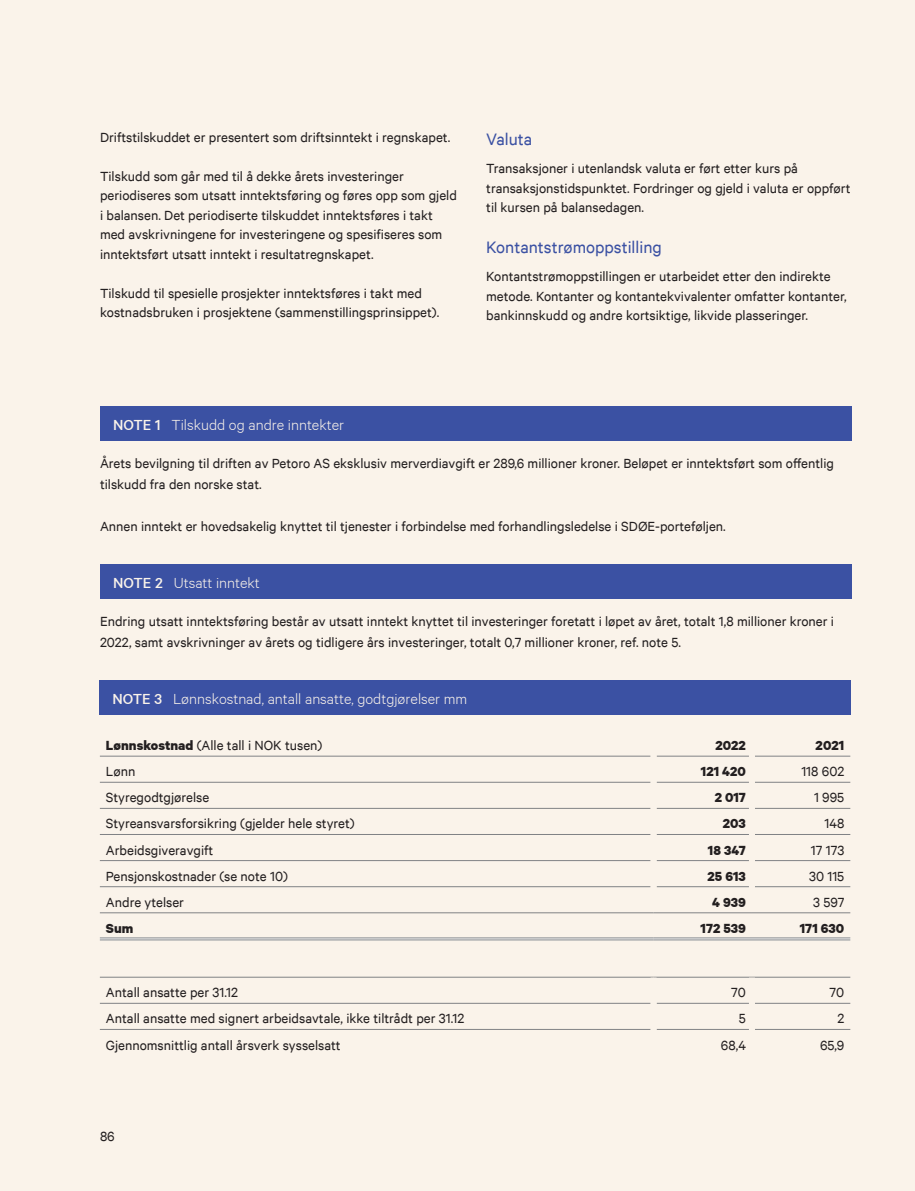
<style>
.page{position:relative;width:915px;height:1191px;background:#fff}
.page>*{position:absolute;margin:0;border:0;box-sizing:border-box;transform-origin:0 0}
.Subheadinger{font:18.75px "Calibre";color:#3b51a3}
.t1{font:300 16.5px "Calibre";color:#faf3ea}
.Brødtekst{font:15px/19.5px "Calibre";color:#231f20}
.Tabelltekst_-_venstr{font:15px "Calibre";color:#231f20}
.Tabelltekst_-_høyre{font:700 15px "Calibre";color:#231f20}
.Tabelltekst_-_høyres{font:15px "Calibre";color:#231f20}
.Tabelltekst_-_høyre-2{font:15px "Calibre";color:#231f20}
.Tabelltekst_-_høyres-2{font:700 15px "Calibre";color:#231f20}
.s1{font-weight:500}
.s2{font-weight:700}
</style>
<div class="page">
<div style="left:0;top:0;width:914px;height:1191px;background:#faf3ea"></div>
<hr style="left:100px;top:937px;width:553px;height:3px;background:#fff">
<hr style="left:653px;top:937px;width:98px;height:3px;background:#fff">
<hr style="left:751px;top:937px;width:99px;height:3px;background:#fff">
<hr style="left:100px;top:756px;width:550px;height:1px;background:#808285">
<hr style="left:656px;top:756px;width:92px;height:1px;background:#808285">
<hr style="left:754px;top:756px;width:96px;height:1px;background:#808285">
<hr style="left:100px;top:782px;width:550px;height:1px;background:#808285">
<hr style="left:656px;top:782px;width:92px;height:1px;background:#808285">
<hr style="left:754px;top:782px;width:96px;height:1px;background:#808285">
<hr style="left:100px;top:808px;width:550px;height:1px;background:#808285">
<hr style="left:656px;top:808px;width:92px;height:1px;background:#808285">
<hr style="left:754px;top:808px;width:96px;height:1px;background:#808285">
<hr style="left:100px;top:834px;width:550px;height:1px;background:#808285">
<hr style="left:656px;top:834px;width:92px;height:1px;background:#808285">
<hr style="left:754px;top:834px;width:96px;height:1px;background:#808285">
<hr style="left:100px;top:860px;width:550px;height:1px;background:#808285">
<hr style="left:656px;top:860px;width:92px;height:1px;background:#808285">
<hr style="left:754px;top:860px;width:96px;height:1px;background:#808285">
<hr style="left:100px;top:886px;width:550px;height:1px;background:#808285">
<hr style="left:656px;top:886px;width:92px;height:1px;background:#808285">
<hr style="left:754px;top:886px;width:96px;height:1px;background:#808285">
<hr style="left:100px;top:976px;width:553px;height:1px;background:#808285">
<hr style="left:751px;top:976px;width:99px;height:1px;background:#808285">
<hr style="left:100px;top:1003px;width:550px;height:1px;background:#808285">
<hr style="left:656px;top:1003px;width:92px;height:1px;background:#808285">
<hr style="left:754px;top:1003px;width:96px;height:1px;background:#808285">
<hr style="left:100px;top:1029px;width:550px;height:1px;background:#808285">
<hr style="left:656px;top:1029px;width:92px;height:1px;background:#808285">
<hr style="left:754px;top:1029px;width:96px;height:1px;background:#808285">
<hr style="left:653px;top:976px;width:98px;height:1px;background:#808285">
<hr style="left:100px;top:912px;width:553px;height:1px;background:#808285">
<hr style="left:653px;top:912px;width:98px;height:1px;background:#808285">
<hr style="left:751px;top:912px;width:99px;height:1px;background:#808285">
<hr style="left:100px;top:937px;width:553px;height:1px;background:#808285">
<hr style="left:100px;top:939px;width:553px;height:1px;background:#808285">
<hr style="left:653px;top:937px;width:98px;height:1px;background:#808285">
<hr style="left:653px;top:939px;width:98px;height:1px;background:#808285">
<hr style="left:751px;top:937px;width:99px;height:1px;background:#808285">
<hr style="left:751px;top:939px;width:99px;height:1px;background:#808285">
<div style="left:100px;top:680px;width:750px;height:34px;background:#3b51a3"></div>
<div style="left:100px;top:406px;width:751px;height:34px;background:#3b51a3"></div>
<div style="left:100px;top:565px;width:751px;height:34px;background:#3b51a3"></div>
<p class="Brødtekst" style="left:100px;top:127px;width:352px">Driftstilskuddet er presentert som driftsinntekt i regnskapet.</p>
<p class="Brødtekst" style="left:100px;top:166px;width:358px">Tilskudd som går med til å dekke årets investeringer periodiseres som utsatt inntektsføring og føres opp som gjeld i balansen. Det periodiserte tilskuddet inntektsføres i takt med avskrivningene for investeringene og spesifiseres som inntektsført utsatt inntekt i resultatregnskapet.</p>
<p class="Brødtekst" style="left:100px;top:283px;width:340px">Tilskudd til spesielle prosjekter inntektsføres i takt med kostnadsbruken i prosjektene (sammenstillingsprinsippet).</p>
<p class="Subheadinger" style="left:486px;top:128px;width:47px">Valuta</p>
<p class="Brødtekst" style="left:486px;top:158px;width:365px">Transaksjoner i utenlandsk valuta er ført etter kurs på transaksjonstidspunktet. Fordringer og gjeld i valuta er oppført til kursen på balansedagen.</p>
<p class="Subheadinger" style="left:486px;top:237px;width:177px">Kontantstrømoppstilling</p>
<p class="Brødtekst" style="left:486px;top:266px;width:362px">Kontantstrømoppstillingen er utarbeidet etter den indirekte metode. Kontanter og kontantekvivalenter omfatter kontanter, bankinnskudd og andre kortsiktige, likvide plasseringer.</p>
<p class="t1" style="left:113px;top:415px;width:232px"><span class="s1">NOTE 1</span> Tilskudd og andre inntekter</p>
<p class="Brødtekst" style="left:100px;top:452px;width:735px;line-height:21px">Årets bevilgning til driften av Petoro AS eksklusiv merverdiavgift er 289,6 millioner kroner. Beløpet er inntektsført som offentlig tilskudd fra den norske stat.</p>
<p class="Brødtekst" style="left:100px;top:516px;width:627px">Annen inntekt er hovedsakelig knyttet til tjenester i forbindelse med forhandlingsledelse i SDØE-porteføljen.</p>
<p class="t1" style="left:113px;top:573px;width:148px"><span class="s1">NOTE 2</span> Utsatt inntekt</p>
<p class="Brødtekst" style="left:100px;top:610px;width:735px;line-height:21px">Endring utsatt inntektsføring består av utsatt inntekt knyttet til investeringer foretatt i løpet av året, totalt 1,8 millioner kroner i<br>2022, samt avskrivninger av årets og tidligere års investeringer, totalt 0,7 millioner kroner, ref. note 5.</p>
<p class="t1" style="left:112px;top:689px;width:356px"><span class="s1">NOTE 3</span> Lønnskostnad, antall ansatte, godtgjørelser mm</p>
<p class="Brødtekst" style="left:106px;top:735px;width:218px"><span class="s2">Lønnskostnad</span> (Alle tall i NOK tusen)</p>
<p class="Tabelltekst_-_høyre" style="left:715px;top:736px;width:32px">2022</p>
<p class="Tabelltekst_-_høyres-2" style="left:815px;top:736px;width:30px">2021</p>
<p class="Brødtekst" style="left:106px;top:761px;width:31px">Lønn</p>
<p class="Tabelltekst_-_høyre" style="left:700px;top:762px;width:47px">121 420</p>
<p class="Tabelltekst_-_høyres" style="left:801px;top:763px;width:44px">118 602</p>
<p class="Brødtekst" style="left:106px;top:787px;width:105px">Styregodtgjørelse</p>
<p class="Tabelltekst_-_høyre" style="left:714px;top:788px;width:33px">2 017</p>
<p class="Tabelltekst_-_høyres" style="left:813px;top:789px;width:32px">1 995</p>
<p class="Brødtekst" style="left:106px;top:813px;width:250px">Styreansvarsforsikring (gjelder hele styret)</p>
<p class="Tabelltekst_-_høyre" style="left:722px;top:814px;width:25px">203</p>
<p class="Tabelltekst_-_høyres" style="left:824px;top:815px;width:21px">148</p>
<p class="Brødtekst" style="left:106px;top:839px;width:109px">Arbeidsgiveravgift</p>
<p class="Tabelltekst_-_høyre" style="left:707px;top:840px;width:40px">18 347</p>
<p class="Tabelltekst_-_høyres" style="left:810px;top:841px;width:35px">17 173</p>
<p class="Brødtekst" style="left:106px;top:865px;width:183px">Pensjonskostnader (se note 10)</p>
<p class="Tabelltekst_-_høyre" style="left:707px;top:867px;width:40px">25 613</p>
<p class="Tabelltekst_-_høyres" style="left:808px;top:867px;width:37px">30 115</p>
<p class="Brødtekst" style="left:106px;top:892px;width:80px">Andre ytelser</p>
<p class="Tabelltekst_-_høyre" style="left:712px;top:893px;width:35px">4 939</p>
<p class="Tabelltekst_-_høyres" style="left:813px;top:893px;width:33px">3 597</p>
<p class="Tabelltekst_-_høyre" style="left:106px;top:919px;width:29px">Sum</p>
<p class="Tabelltekst_-_høyre" style="left:700px;top:919px;width:47px">172 539</p>
<p class="Tabelltekst_-_høyre" style="left:799px;top:919px;width:46px">171 630</p>
<p class="Tabelltekst_-_venstr" style="left:106px;top:984px;width:134px">Antall ansatte per 31.12</p>
<p class="Tabelltekst_-_høyre-2" style="left:731px;top:984px;width:16px">70</p>
<p class="Tabelltekst_-_høyres" style="left:829px;top:984px;width:16px">70</p>
<p class="Tabelltekst_-_venstr" style="left:106px;top:1010px;width:360px">Antall ansatte med signert arbeidsavtale, ikke tiltrådt per 31.12</p>
<p class="Tabelltekst_-_høyre-2" style="left:738px;top:1010px;width:9px">5</p>
<p class="Tabelltekst_-_høyres" style="left:837px;top:1010px;width:8px">2</p>
<p class="Tabelltekst_-_venstr" style="left:106px;top:1036px;width:236px">Gjennomsnittlig antall årsverk sysselsatt</p>
<p class="Tabelltekst_-_høyre-2" style="left:720px;top:1036px;width:27px">68,4</p>
<p class="Tabelltekst_-_høyres" style="left:819px;top:1036px;width:26px">65,9</p>
<p class="Brødtekst" style="left:100px;top:1126px;width:16px">86</p>
</div>
